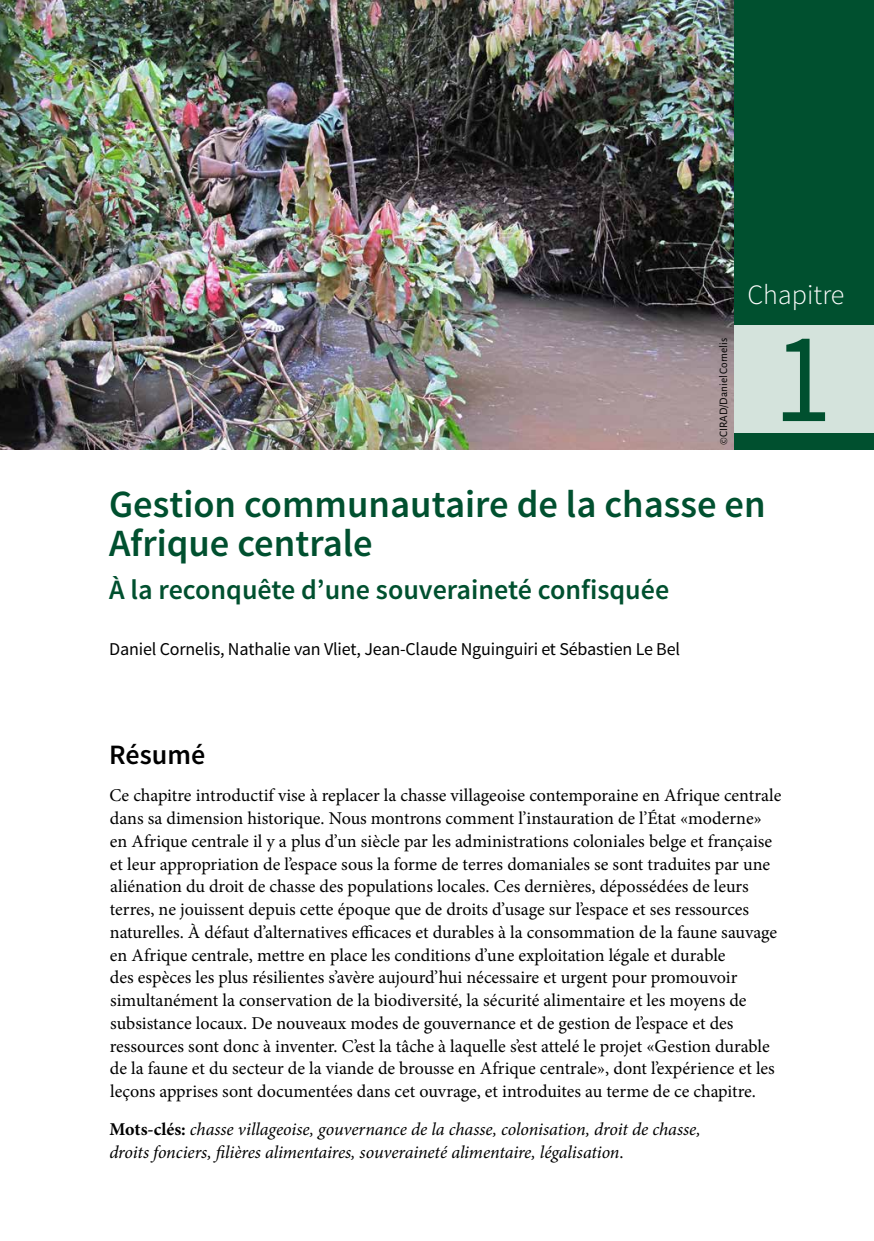
<style>
.page{position:relative;width:874px;height:1241px;background:#fff}
.page>*{position:absolute;margin:0;border:0;box-sizing:border-box;transform-origin:0 0}
.t1{font:128.97px "Source Sans Pro";color:#00502f;scale:.91 1}
.t2{font:600 38.5px/38.5px "Source Sans Pro";color:#00502f}
.t3{font:600 28px "Source Sans Pro";color:#00502f}
.t4{font:300 28px "Source Sans Pro";color:#fff}
.t5{font:600 28px "Source Sans Pro";color:#000}
.t6{font:18.03px/22.8px "Minion Pro";color:#000}
.t7{font:italic 18.03px/22.8px "Minion Pro";letter-spacing:-.01em;color:#000}
.t8{font:18.03px "Source Sans Pro";letter-spacing:-.01em;color:#000}
.t9{font:11.38px "Alegreya Sans";color:#000}
.s1{font-weight:700;font-style:normal}
.s2{font-style:normal}
</style>
<div class="page">
<img style="left:0;top:0;width:734px;height:449px">
<div style="left:734px;top:324px;width:139px;height:110px;background:#d4e3dc"></div>
<div style="left:734px;top:433px;width:139px;height:16px;background:#00502f"></div>
<div style="left:734px;top:0;width:139px;height:324px;background:#00502f"></div>
<p class="t9" style="left:715px;top:445px;width:108px;rotate:-90deg">©CIRAD/Daniel Cornelis</p>
<h3 class="t4" style="left:747px;top:277px;width:99px">Chapitre</h3>
<h1 class="t1" style="left:773px;top:298px;width:66px">1</h1>
<h2 class="t2" style="left:109px;top:486px;width:657px">Gestion communautaire de la chasse en<br>Afrique centrale</h2>
<h3 class="t3" style="left:109px;top:572px;width:561px">À la reconquête d’une souveraineté confisquée</h3>
<p class="t8" style="left:109px;top:637px;width:572px">Daniel Cornelis, Nathalie van Vliet, Jean-Claude Nguinguiri et Sébastien Le Bel</p>
<h3 class="t5" style="left:109px;top:736px;width:98px">Résumé</h3>
<p class="t6" style="left:109px;top:784px;width:673px">Ce chapitre introductif vise à replacer la chasse villageoise contemporaine en Afrique centrale dans sa dimension historique. Nous montrons comment l’instauration de l’État «moderne» en Afrique centrale il y a plus d’un siècle par les administrations coloniales belge et française et leur appropriation de l’espace sous la forme de terres domaniales se sont traduites par une aliénation du droit de chasse des populations locales. Ces dernières, dépossédées de leurs terres, ne jouissent depuis cette époque que de droits d’usage sur l’espace et ses ressources naturelles. À défaut d’alternatives efficaces et durables à la consommation de la faune sauvage en Afrique centrale, mettre en place les conditions d’une exploitation légale et durable<br>des espèces les plus résilientes s’avère aujourd’hui nécessaire et urgent pour promouvoir simultanément la conservation de la biodiversité, la sécurité alimentaire et les moyens de subsistance locaux. De nouveaux modes de gouvernance et de gestion de l’espace et des ressources sont donc à inventer. C’est la tâche à laquelle s’est attelé le projet «Gestion durable de la faune et du secteur de la viande de brousse en Afrique centrale», dont l’expérience et les leçons apprises sont documentées dans cet ouvrage, et introduites au terme de ce chapitre.</p>
<p class="t7" style="left:109px;top:1117px;width:592px"><span class="s1">Mots-clés:</span> chasse villageoise, gouvernance de la chasse, colonisation, droit de chasse, droits fonciers, filières alimentaires, souveraineté alimentaire, légalisation<span class="s2">.</span></p>
</div>
